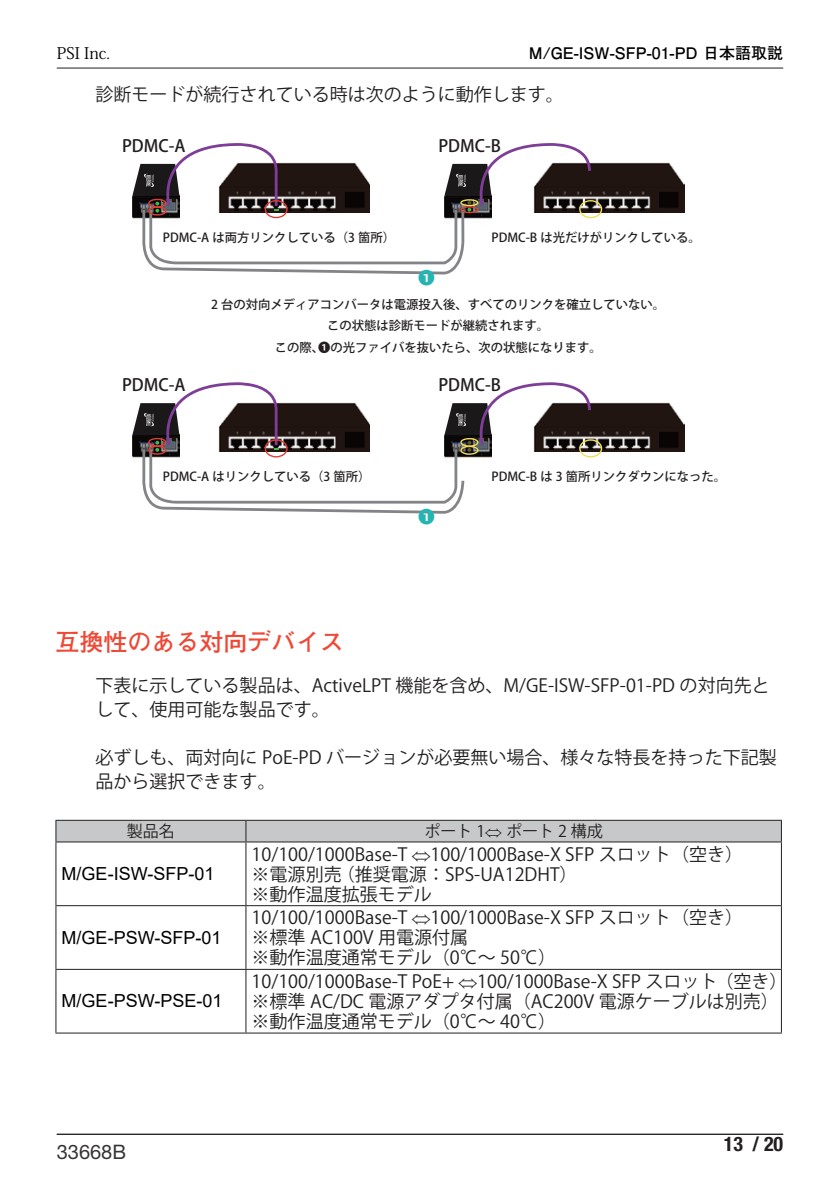
<style>
.page{position:relative;width:840px;height:1191px;background:#fff}
.page>*{position:absolute;margin:0;border:0;box-sizing:border-box;transform-origin:0 0}
.Page_title{font:700 24px "Futo Go B101 Pro";color:#ef4835}
.t1{font:20px "Helvetica Neue LT Std";color:#373435}
.t2{font:700 condensed 20px "Helvetica Neue LT Std";color:#231f20}
.箇条書き_字下げ__Level2{font:18px/24px "Koz Go Pro";color:#231f20}
.t3{font:18px "Arial";color:#000}
.t4{font:16.8px "Koz Go Pro Medium 90 msp RKSJ H";color:#231f20}
.t5{font:16.8px "Koz Go Pro Medium 90 msp RKSJ H";color:#23b5b4}
.t6{font:700 16px "Futo Go B101 Pro";color:#000}
.t7{font:16px "Koz Go Pro";color:#231f20}
.t8{font:16px "Koz Min Pro";color:#000}
.t9{font:12.4px/21.6px "Koz Go Pro Medium 90 msp RKSJ H";color:#231f20;text-align:center}
</style>
<div class="page">
<hr style="left:57px;top:1133px;width:725px;height:1px;background:#231f20">
<hr style="left:57px;top:68px;width:725px;height:1px;background:#231f20">
<img style="left:605px;top:162px;width:78px;height:50px">
<img style="left:605px;top:402px;width:78px;height:49px">
<svg style="left:132px;top:143px;width:473px;height:131px"></svg>
<svg style="left:132px;top:382px;width:473px;height:132px"></svg>
<hr style="left:55px;top:819px;width:191px;height:1px;background:#231f20">
<hr style="left:246px;top:819px;width:535px;height:1px;background:#231f20">
<svg style="left:55px;top:820px;width:726px;height:212px"></svg>
<hr style="left:55px;top:841px;width:191px;height:1px;background:#231f20">
<hr style="left:55px;top:842px;width:1px;height:63px;background:#231f20">
<hr style="left:246px;top:841px;width:535px;height:1px;background:#231f20">
<hr style="left:245px;top:842px;width:1px;height:63px;background:#231f20">
<hr style="left:780px;top:842px;width:1px;height:63px;background:#231f20">
<hr style="left:55px;top:905px;width:191px;height:1px;background:#231f20">
<hr style="left:55px;top:906px;width:1px;height:63px;background:#231f20">
<hr style="left:246px;top:905px;width:535px;height:1px;background:#231f20">
<hr style="left:245px;top:906px;width:1px;height:63px;background:#231f20">
<hr style="left:780px;top:906px;width:1px;height:63px;background:#231f20">
<hr style="left:55px;top:969px;width:191px;height:1px;background:#231f20">
<hr style="left:55px;top:970px;width:1px;height:62px;background:#231f20">
<hr style="left:246px;top:969px;width:535px;height:1px;background:#231f20">
<hr style="left:245px;top:970px;width:1px;height:62px;background:#231f20">
<hr style="left:780px;top:970px;width:1px;height:62px;background:#231f20">
<hr style="left:55px;top:1032px;width:191px;height:1px;background:#231f20">
<hr style="left:246px;top:1032px;width:535px;height:1px;background:#231f20">
<p class="t8" style="left:57px;top:42px;width:55px">PSI Inc.</p>
<p class="t6" style="left:528px;top:41px;width:256px">M/GE-ISW-SFP-01-PD 日本語取説</p>
<p class="箇条書き_字下げ__Level2" style="left:95px;top:83px;width:469px">診断モードが続行されている時は次のように動作します。</p>
<p class="t4" style="left:122px;top:135px;width:65px">PDMC-A</p>
<p class="t4" style="left:438px;top:135px;width:64px">PDMC-B</p>
<p class="t9" style="left:163px;top:227px;width:234px">PDMC-A は両方リンクしている（3 箇所）</p>
<p class="t9" style="left:491px;top:227px;width:211px">PDMC-B は光だけがリンクしている。</p>
<p class="t5" style="left:418px;top:267px;width:18px">❶</p>
<p class="t9" style="left:211px;top:294px;width:455px">2 台の対向メディアコンバータは電源投入後、すべてのリンクを確立していない。この状態は診断モードが継続されます。<br>この際、❶の光ファイバを抜いたら、次の状態になります。</p>
<p class="t4" style="left:122px;top:374px;width:65px">PDMC-A</p>
<p class="t4" style="left:438px;top:374px;width:64px">PDMC-B</p>
<p class="t9" style="left:163px;top:466px;width:209px">PDMC-A はリンクしている（3 箇所）</p>
<p class="t9" style="left:491px;top:466px;width:236px">PDMC-B は 3 箇所リンクダウンになった。</p>
<p class="t5" style="left:418px;top:506px;width:18px">❶</p>
<p class="Page_title" style="left:55px;top:622px;width:289px">互換性のある対向デバイス</p>
<p class="箇条書き_字下げ__Level2" style="left:95px;top:674px;width:675px">下表に示している製品は、ActiveLPT 機能を含め、M/GE-ISW-SFP-01-PD の対向先として、使用可能な製品です。</p>
<p class="箇条書き_字下げ__Level2" style="left:95px;top:746px;width:682px">必ずしも、両対向に PoE-PD バージョンが必要無い場合、様々な特長を持った下記製品から選択できます。</p>
<p class="t7" style="left:127px;top:821px;width:50px">製品名</p>
<p class="t7" style="left:424px;top:821px;width:180px">ポート 1⇔ ポート 2 構成</p>
<p class="t3" style="left:62px;top:861px;width:154px">M/GE-ISW-SFP-01</p>
<p class="箇条書き_字下げ__Level2" style="left:251px;top:842px;width:492px">10/100/1000Base-T ⇔100/1000Base-X SFP スロット（空き）</p>
<p class="箇条書き_字下げ__Level2" style="left:251px;top:862px;width:327px">※電源別売 （推奨電源：SPS-UA12DHT）</p>
<p class="箇条書き_字下げ__Level2" style="left:251px;top:882px;width:181px">※動作温度拡張モデル</p>
<p class="t3" style="left:62px;top:925px;width:161px">M/GE-PSW-SFP-01</p>
<p class="t3" style="left:62px;top:988px;width:162px">M/GE-PSW-PSE-01</p>
<p class="箇条書き_字下げ__Level2" style="left:251px;top:906px;width:492px">10/100/1000Base-T ⇔100/1000Base-X SFP スロット（空き）</p>
<p class="箇条書き_字下げ__Level2" style="left:251px;top:926px;width:218px">※標準 AC100V 用電源付属</p>
<p class="箇条書き_字下げ__Level2" style="left:251px;top:946px;width:306px">※動作温度通常モデル（0℃～ 50℃）</p>
<p class="箇条書き_字下げ__Level2" style="left:251px;top:970px;width:537px">10/100/1000Base-T PoE+ ⇔100/1000Base-X SFP スロット（空き）</p>
<p class="箇条書き_字下げ__Level2" style="left:251px;top:990px;width:528px">※標準 AC/DC 電源アダプタ付属（AC200V 電源ケーブルは別売）</p>
<p class="箇条書き_字下げ__Level2" style="left:251px;top:1010px;width:306px">※動作温度通常モデル（0℃～ 40℃）</p>
<p class="t1" style="left:57px;top:1139px;width:71px">33668B</p>
<p class="t2" style="left:723px;top:1132px;width:61px">13 / 20</p>
</div>
